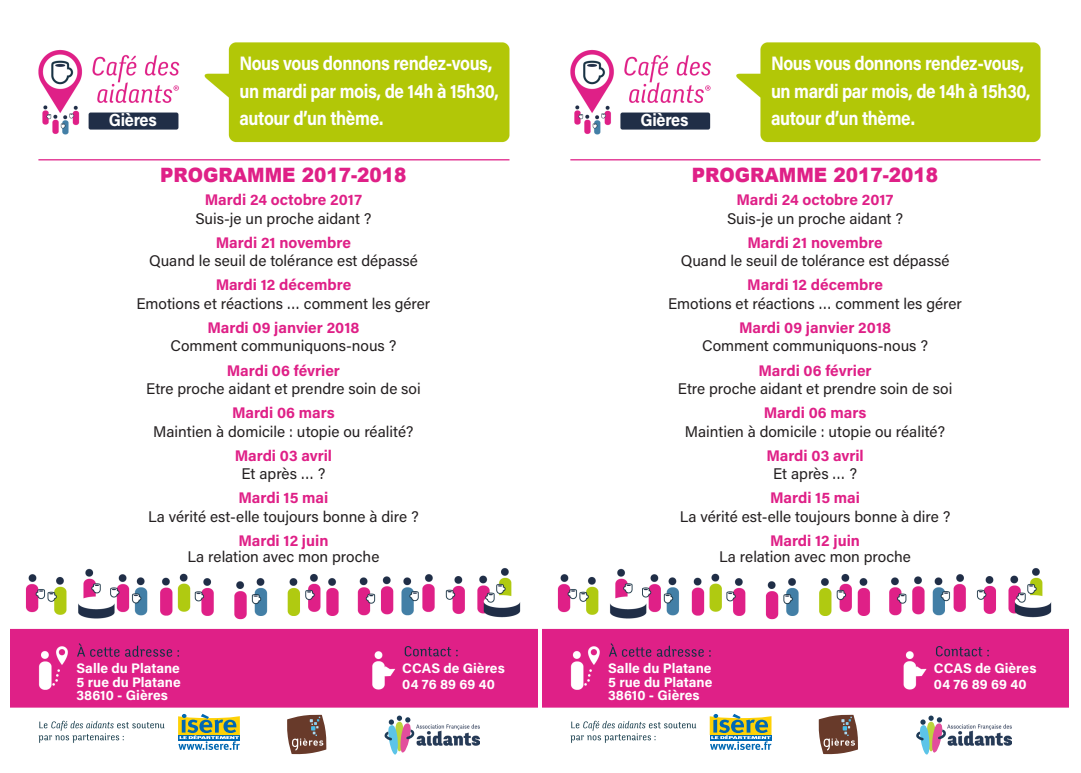
<style>
.page{position:relative;width:1081px;height:773px;background:#fff}
.page>*{position:absolute;margin:0;border:0;box-sizing:border-box;transform-origin:0 0}
.t1{font:900 19.75px "Arial";color:#df2087;scale:.93 1}
.t2{font:700 19.5px "Acumin Pro";letter-spacing:-.02em;color:#fff;scale:.88 1}
.t3{font:700 17.5px "Acumin Pro";letter-spacing:-.02em;color:#fff;scale:.93 1}
.t4{font:15.38px "Acumin Pro";color:#231f20}
.t5{font:700 15.38px "Acumin Pro";color:#df2087}
.t6{font:700 13.75px "Acumin Pro";color:#fff}
</style>
<div class="page">
<img style="left:11px;top:42px;width:526px;height:713px">
<img style="left:415px;top:716px;width:64px;height:36px">
<svg style="left:287px;top:714px;width:39px;height:40px;background:#856459"></svg>
<svg style="left:178px;top:713px;width:62px;height:36px"></svg>
<svg style="left:384px;top:715px;width:31px;height:40px"></svg>
<img style="left:542px;top:42px;width:527px;height:713px">
<img style="left:946px;top:716px;width:65px;height:36px">
<svg style="left:819px;top:714px;width:39px;height:40px;background:#856459"></svg>
<svg style="left:710px;top:713px;width:61px;height:36px"></svg>
<svg style="left:916px;top:715px;width:30px;height:40px"></svg>
<p class="t2" style="left:239px;top:50px;width:289px">Nous vous donnons rendez-vous,</p>
<p class="t2" style="left:239px;top:77px;width:296px">un mardi par mois, de 14h à 15h30,</p>
<p class="t2" style="left:771px;top:50px;width:289px">Nous vous donnons rendez-vous,</p>
<p class="t2" style="left:771px;top:77px;width:296px">un mardi par mois, de 14h à 15h30,</p>
<p class="t3" style="left:109px;top:108px;width:53px">Gières</p>
<p class="t2" style="left:239px;top:105px;width:165px">autour d’un thème.</p>
<p class="t3" style="left:640px;top:108px;width:53px">Gières</p>
<p class="t2" style="left:771px;top:105px;width:165px">autour d’un thème.</p>
<p class="t1" style="left:160px;top:160px;width:266px">PROGRAMME 2017-2018</p>
<p class="t1" style="left:692px;top:160px;width:266px">PROGRAMME 2017-2018</p>
<p class="t5" style="left:205px;top:189px;width:158px">Mardi 24 octobre 2017</p>
<p class="t4" style="left:195px;top:208px;width:177px">Suis-je un proche aidant ?</p>
<p class="t5" style="left:216px;top:232px;width:137px">Mardi 21 novembre</p>
<p class="t4" style="left:149px;top:250px;width:270px">Quand le seuil de tolérance est dépassé</p>
<p class="t5" style="left:216px;top:274px;width:137px">Mardi 12 décembre</p>
<p class="t4" style="left:136px;top:293px;width:295px">Emotions et réactions … comment les gérer</p>
<p class="t5" style="left:207px;top:317px;width:153px">Mardi 09 janvier 2018</p>
<p class="t4" style="left:171px;top:335px;width:227px">Comment communiquons-nous ?</p>
<p class="t5" style="left:227px;top:359px;width:115px">Mardi 06 février</p>
<p class="t4" style="left:146px;top:378px;width:276px">Etre proche aidant et prendre soin de soi</p>
<p class="t5" style="left:232px;top:402px;width:104px">Mardi 06 mars</p>
<p class="t4" style="left:153px;top:420px;width:262px">Maintien à domicile : utopie ou réalité?</p>
<p class="t5" style="left:235px;top:444px;width:99px">Mardi 03 avril</p>
<p class="t4" style="left:241px;top:463px;width:86px">Et après … ?</p>
<p class="t5" style="left:238px;top:486px;width:91px">Mardi 15 mai</p>
<p class="t4" style="left:148px;top:505px;width:272px">La vérité est-elle toujours bonne à dire ?</p>
<p class="t5" style="left:238px;top:529px;width:91px">Mardi 12 juin</p>
<p class="t4" style="left:187px;top:546px;width:193px">La relation avec mon proche</p>
<p class="t5" style="left:736px;top:189px;width:158px">Mardi 24 octobre 2017</p>
<p class="t4" style="left:727px;top:208px;width:177px">Suis-je un proche aidant ?</p>
<p class="t5" style="left:747px;top:232px;width:137px">Mardi 21 novembre</p>
<p class="t4" style="left:681px;top:250px;width:270px">Quand le seuil de tolérance est dépassé</p>
<p class="t5" style="left:747px;top:274px;width:137px">Mardi 12 décembre</p>
<p class="t4" style="left:668px;top:293px;width:295px">Emotions et réactions … comment les gérer</p>
<p class="t5" style="left:739px;top:317px;width:153px">Mardi 09 janvier 2018</p>
<p class="t4" style="left:702px;top:335px;width:227px">Comment communiquons-nous ?</p>
<p class="t5" style="left:758px;top:359px;width:115px">Mardi 06 février</p>
<p class="t4" style="left:678px;top:378px;width:276px">Etre proche aidant et prendre soin de soi</p>
<p class="t5" style="left:763px;top:402px;width:104px">Mardi 06 mars</p>
<p class="t4" style="left:685px;top:420px;width:262px">Maintien à domicile : utopie ou réalité?</p>
<p class="t5" style="left:766px;top:444px;width:99px">Mardi 03 avril</p>
<p class="t4" style="left:773px;top:463px;width:86px">Et après … ?</p>
<p class="t5" style="left:770px;top:486px;width:91px">Mardi 15 mai</p>
<p class="t4" style="left:680px;top:505px;width:272px">La vérité est-elle toujours bonne à dire ?</p>
<p class="t5" style="left:770px;top:529px;width:91px">Mardi 12 juin</p>
<p class="t4" style="left:719px;top:546px;width:193px">La relation avec mon proche</p>
<p class="t6" style="left:77px;top:658px;width:105px">Salle du Platane</p>
<p class="t6" style="left:77px;top:672px;width:106px">5 rue du Platane</p>
<p class="t6" style="left:77px;top:685px;width:93px">38610 - Gières</p>
<p class="t6" style="left:402px;top:658px;width:104px">CCAS de Gières</p>
<p class="t6" style="left:402px;top:675px;width:94px">04 76 89 69 40</p>
<p class="t6" style="left:608px;top:658px;width:105px">Salle du Platane</p>
<p class="t6" style="left:608px;top:672px;width:106px">5 rue du Platane</p>
<p class="t6" style="left:608px;top:685px;width:93px">38610 - Gières</p>
<p class="t6" style="left:934px;top:658px;width:104px">CCAS de Gières</p>
<p class="t6" style="left:934px;top:675px;width:94px">04 76 89 69 40</p>
</div>
